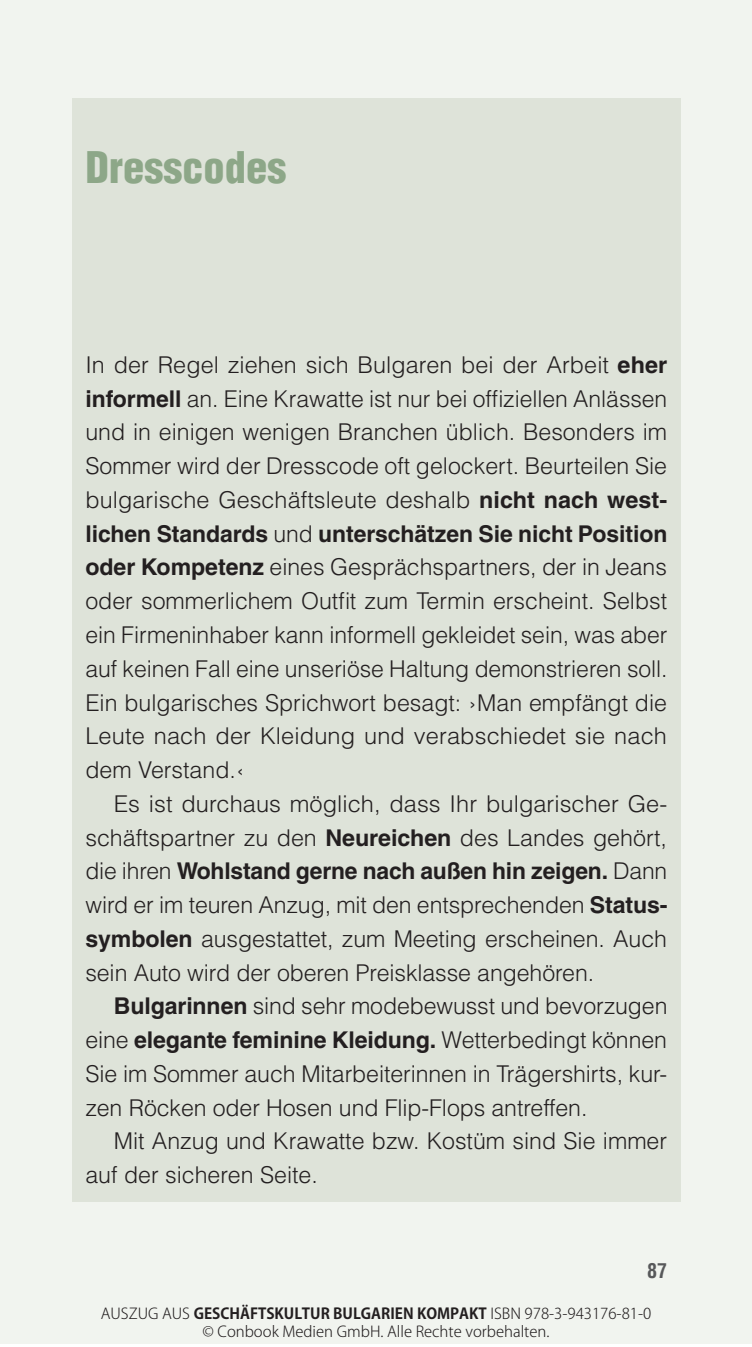
<style>
.page{position:relative;width:752px;height:1347px;background:#fff}
.page>*{position:absolute;margin:0;border:0;box-sizing:border-box;transform-origin:0 0}
.t1{font:900 condensed 42.5px "Helvetica LT";color:#8da788}
.t2{font:300 23px/33.8px "Helvetica LT";color:#231f20;text-align:justify}
.t3{font:700 condensed 20px "Helvetica LT";color:#57585a}
.t4{font:300 15px/18px "Koz Go Pro";color:#231f20;text-align:center}
.s1{font-weight:700}
</style>
<div class="page">
<div style="left:0;top:0;width:751px;height:1343px;background:#f1f4ef"></div>
<div style="left:72px;top:98px;width:608px;height:1103px;background:#dee3d9"></div>
<h1 class="t1" style="left:85px;top:140px;width:202px">Dresscodes</h1>
<p class="t2" style="left:85px;top:347px;width:583px">In der Regel ziehen sich Bulgaren bei der Arbeit <span class="s1">eher informell</span> an. Eine Krawatte ist nur bei offiziellen Anlässen und in einigen wenigen Branchen üblich. Besonders im Sommer wird der Dresscode oft gelockert. Beurteilen Sie bulgarische Geschäftsleute deshalb <span class="s1">nicht nach west&shy;lichen Standards</span> und <span class="s1">unterschätzen Sie nicht Position oder Kompetenz</span> eines Gesprächspartners, der in Jeans oder sommerlichem Outfit zum Termin erscheint. Selbst ein Firmeninhaber kann informell gekleidet sein, was aber auf keinen Fall eine unseriöse Haltung demonstrieren soll.<br>Ein bulgarisches Sprichwort besagt: ›Man empfängt die Leute nach der Kleidung und verabschiedet sie nach dem Verstand.‹</p>
<p class="t2" style="left:85px;top:786px;width:583px;text-indent:28px">Es ist durchaus möglich, dass Ihr bulgarischer Ge&shy;schäftspartner zu den <span class="s1">Neureichen</span> des Landes gehört, die ihren <span class="s1">Wohlstand gerne nach außen hin zeigen.</span> Dann wird er im teuren Anzug, mit den entsprechenden <span class="s1">Status&shy;symbolen</span> ausgestattet, zum Meeting erscheinen. Auch sein Auto wird der oberen Preisklasse angehören.</p>
<p class="t2" style="left:85px;top:989px;width:583px;text-indent:28px"><span class="s1">Bulgarinnen</span> sind sehr modebewusst und bevorzugen eine <span class="s1">elegante feminine Kleidung.</span> Wetterbedingt können Sie im Sommer auch Mitarbeiterinnen in Trägershirts, kur&shy;zen Röcken oder Hosen und Flip-Flops antreffen.</p>
<p class="t2" style="left:85px;top:1124px;width:583px;text-indent:28px">Mit Anzug und Krawatte bzw. Kostüm sind Sie immer auf der sicheren Seite.</p>
<p class="t3" style="left:646px;top:1258px;width:21px">87</p>
<p class="t4" style="left:101px;top:1304px;width:552px">AUSZUG AUS <span class="s1">GESCHÄFTSKULTUR BULGARIEN KOMPAKT</span> ISBN 978-3-943176-81-0 © Conbook Medien GmbH. Alle Rechte vorbehalten.</p>
</div>
